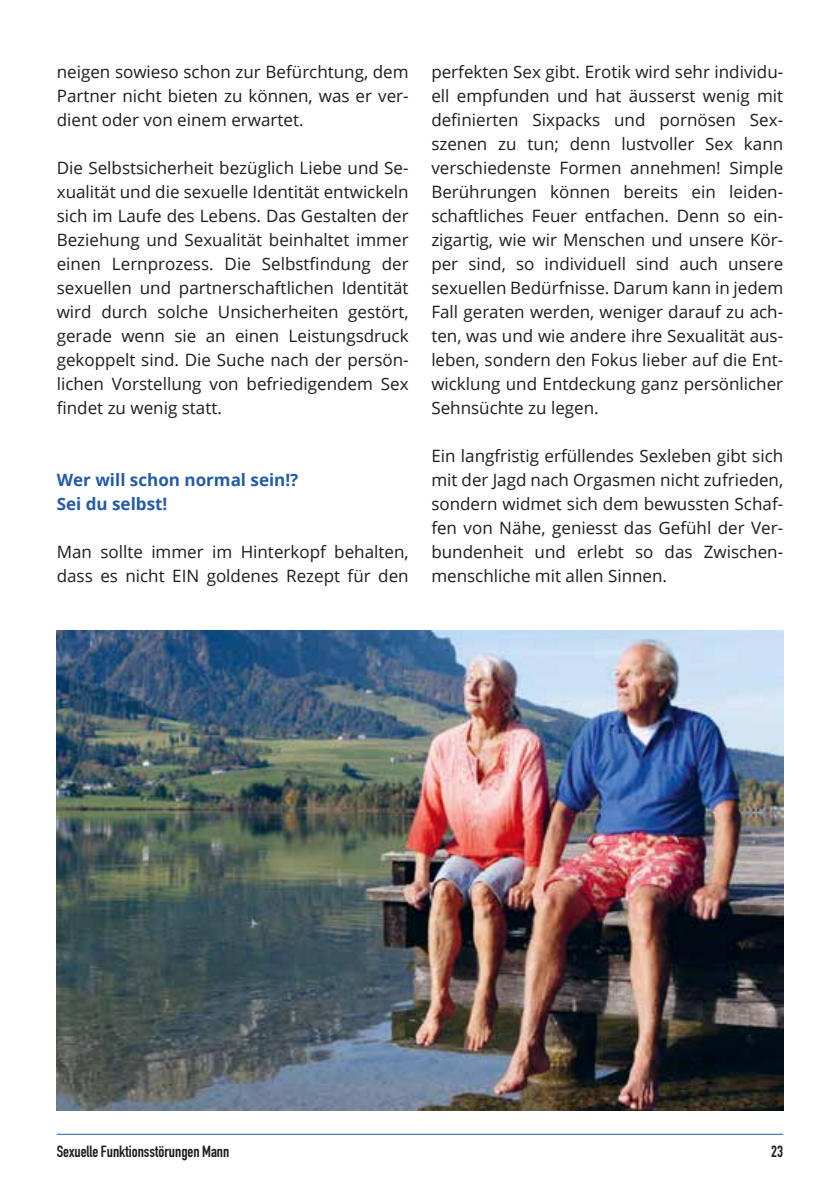
<style>
.page{position:relative;width:840px;height:1191px;background:#fff}
.page>*{position:absolute;margin:0;border:0;box-sizing:border-box;transform-origin:0 0}
.t1{font:17px/24px "Open Sans";color:#1d1d1b;text-align:justify}
.t2{font:700 17px/24px "Open Sans";color:#265aa6}
.t3{font:700 16px "DIN Condensed";color:#1d1d1b}
</style>
<div class="page">
<hr style="left:57px;top:1133px;width:725px;height:1px;background:#265aa6">
<img style="left:57px;top:630px;width:725px;height:480px">
<p class="t1" style="left:57px;top:59px;width:353px">neigen sowieso schon zur Befürchtung, dem Partner nicht bieten zu können, was er ver&shy;dient oder von einem erwartet.</p>
<p class="t1" style="left:57px;top:155px;width:353px">Die Selbstsicherheit bezüglich Liebe und Se&shy;xualität und die sexuelle Identität entwickeln sich im Laufe des Lebens. Das Gestalten der Beziehung und Sexualität beinhaltet immer einen Lernprozess. Die Selbstfindung der sexuellen und partnerschaftlichen Identität wird durch solche Unsicherheiten gestört, gerade wenn sie an einen Leistungsdruck gekoppelt sind. Die Suche nach der persön&shy;lichen Vorstellung von befriedigendem Sex findet zu wenig statt.</p>
<p class="t2" style="left:57px;top:467px;width:243px">Wer will schon normal sein!?<br>Sei du selbst!</p>
<p class="t1" style="left:57px;top:539px;width:353px">Man sollte immer im Hinterkopf behalten, dass es nicht EIN goldenes Rezept für den</p>
<p class="t1" style="left:431px;top:59px;width:353px">perfekten Sex gibt. Erotik wird sehr individu&shy;ell empfunden und hat äusserst wenig mit definierten Sixpacks und pornösen Sex&shy;szenen zu tun; denn lustvoller Sex kann verschiedenste Formen annehmen! Simple Berührungen können bereits ein leiden&shy;schaftliches Feuer entfachen. Denn so ein&shy;zigartig, wie wir Menschen und unsere Kör&shy;per sind, so individuell sind auch unsere sexuellen Bedürfnisse. Darum kann in jedem Fall geraten werden, weniger darauf zu ach&shy;ten, was und wie andere ihre Sexualität aus&shy;leben, sondern den Fokus lieber auf die Ent&shy;wicklung und Entdeckung ganz persönlicher Sehnsüchte zu legen.</p>
<p class="t1" style="left:431px;top:443px;width:353px">Ein langfristig erfüllendes Sexleben gibt sich mit der Jagd nach Orgasmen nicht zufrieden, sondern widmet sich dem bewussten Schaf&shy;fen von Nähe, geniesst das Gefühl der Ver&shy;bundenheit und erlebt so das Zwischen&shy;menschliche mit allen Sinnen.</p>
<p class="t3" style="left:57px;top:1140px;width:174px">Sexuelle Funktionsstörungen Mann</p>
<p class="t3" style="left:770px;top:1140px;width:13px">23</p>
</div>
